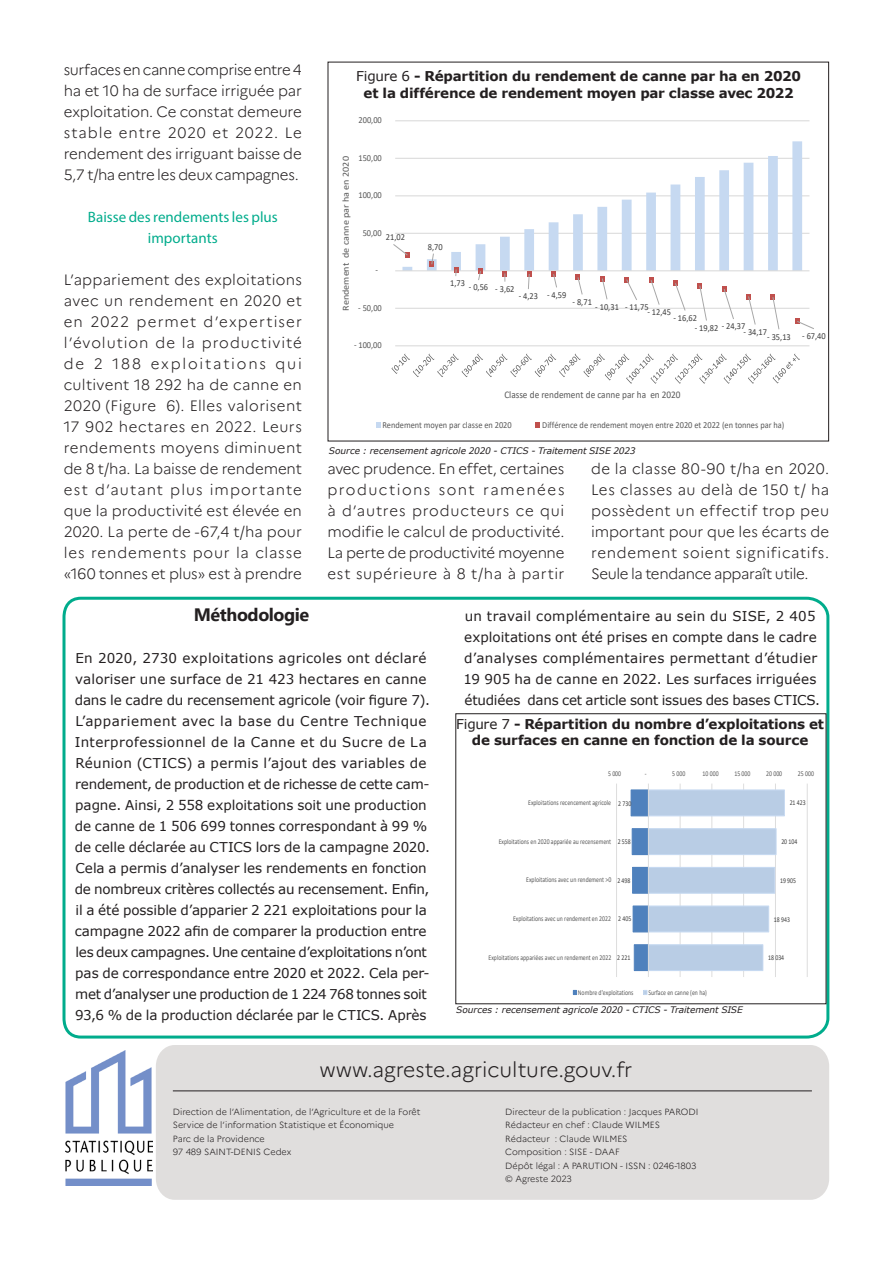
<style>
.page{position:relative;width:893px;height:1263px;background:#fff}
.page>*{position:absolute;margin:0;border:0;box-sizing:border-box;transform-origin:0 0}
.t1{font:300 21px "Marianne";color:#231f20}
.Intertitre{font:700 18px "Segoe UI";letter-spacing:-.025em;color:#231f20}
.Texte{font:300 15px/21px "Marianne";letter-spacing:-.01em;color:#231f20;text-align:justify}
.Intertitre-2{font:15px/21px "Myriad Pro";color:#00ac8c;text-align:center}
.Intertitre-3{font:13.5px/21px "Verdana";color:#231f20}
.Titre_graphique{font:700 13.5px/16.5px "Verdana";letter-spacing:-.015em;color:#231f20;text-align:center}
.t2{font:10.2px "Calibri";color:#595959;scale:.92 1}
.t3{font:9.3px "Calibri";color:#595959;scale:1.09 1}
.t4{font:9.15px "Calibri";color:#595959;scale:.92 1}
.t5{font:9.15px "Calibri";color:#404040;scale:.92 1}
.t6{font:300 9px/13.5px "Marianne";color:#231f20}
.source{font:italic 9px "Verdana";letter-spacing:-.005em;color:#231f20}
.t7{font:7.35px "Calibri";color:#595959;scale:.79 1}
.t8{font:7.35px "Calibri";color:#404040;scale:.79 1}
.s1{font-weight:400}
</style>
<div class="page">
<div style="left:156px;top:1045px;width:673px;height:155px;background:#e0dedd"></div>
<hr style="left:173px;top:1090px;width:639px;height:1px;background:#231f20">
<img style="left:65px;top:1050px;width:88px;height:135px">
<svg style="left:62px;top:596px;width:768px;height:443px"></svg>
<div style="left:455px;top:751px;width:368px;height:253px;background:#fff"></div>
<hr style="left:616px;top:783px;width:1px;height:194px;background:#d9d9d9">
<hr style="left:680px;top:783px;width:1px;height:194px;background:#d9d9d9">
<hr style="left:712px;top:783px;width:1px;height:194px;background:#d9d9d9">
<hr style="left:743px;top:783px;width:1px;height:194px;background:#d9d9d9">
<hr style="left:775px;top:783px;width:1px;height:194px;background:#d9d9d9">
<hr style="left:807px;top:783px;width:1px;height:194px;background:#d9d9d9">
<svg style="left:631px;top:789px;width:154px;height:182px"></svg>
<hr style="left:648px;top:783px;width:1px;height:194px;background:#d9d9d9">
<svg style="left:573px;top:990px;width:4px;height:5px"></svg>
<svg style="left:644px;top:990px;width:3px;height:5px"></svg>
<hr style="left:395px;top:345px;width:414px;height:1px;background:#d9d9d9">
<hr style="left:395px;top:308px;width:414px;height:1px;background:#d9d9d9">
<hr style="left:395px;top:233px;width:414px;height:1px;background:#d9d9d9">
<hr style="left:395px;top:195px;width:414px;height:1px;background:#d9d9d9">
<hr style="left:395px;top:158px;width:414px;height:1px;background:#d9d9d9">
<hr style="left:395px;top:120px;width:414px;height:1px;background:#d9d9d9">
<svg style="left:402px;top:141px;width:400px;height:129px"></svg>
<hr style="left:395px;top:270px;width:414px;height:1px;background:#d9d9d9">
<svg style="left:393px;top:243px;width:17px;height:15px"></svg>
<svg style="left:429px;top:253px;width:5px;height:14px"></svg>
<svg style="left:454px;top:267px;width:4px;height:9px"></svg>
<svg style="left:478px;top:269px;width:5px;height:11px"></svg>
<svg style="left:502px;top:271px;width:5px;height:11px"></svg>
<svg style="left:527px;top:271px;width:5px;height:18px"></svg>
<svg style="left:551px;top:272px;width:6px;height:16px"></svg>
<svg style="left:576px;top:275px;width:7px;height:20px"></svg>
<svg style="left:600px;top:276px;width:8px;height:24px"></svg>
<svg style="left:624px;top:277px;width:13px;height:23px"></svg>
<svg style="left:649px;top:278px;width:11px;height:27px"></svg>
<svg style="left:673px;top:281px;width:13px;height:30px"></svg>
<svg style="left:697px;top:283px;width:10px;height:38px"></svg>
<svg style="left:722px;top:287px;width:12px;height:32px"></svg>
<svg style="left:746px;top:294px;width:10px;height:31px"></svg>
<svg style="left:770px;top:295px;width:10px;height:35px"></svg>
<svg style="left:795px;top:319px;width:19px;height:10px"></svg>
<svg style="left:392px;top:354px;width:408px;height:30px"></svg>
<svg style="left:376px;top:423px;width:4px;height:5px"></svg>
<svg style="left:535px;top:423px;width:5px;height:5px"></svg>
<p class="Texte" style="left:64px;top:59px;width:240px">surfaces en canne comprise entre 4 ha et 10 ha de surface irriguée par exploitation. Ce constat demeure stable entre 2020 et 2022. Le rendement des irriguant baisse de 5,7 t/ha entre les deux campagnes.</p>
<p class="Intertitre-2" style="left:88px;top:206px;width:191px">Baisse des rendements les plus importants</p>
<p class="Texte" style="left:64px;top:269px;width:240px">L’appariement des exploitations avec un rendement en 2020 et en 2022 permet d’expertiser l’évolution de la productivité de 2 188 exploitations qui cultivent 18 292 ha de canne en 2020 (Figure 6). Elles valorisent 17 902 hectares en 2022. Leurs rendements moyens diminuent de 8 t/ha. La baisse de rendement est d’autant plus importante que la productivité est élevée en 2020. La perte de -67,4 t/ha pour les rendements pour la classe «160 tonnes et plus» est à prendre</p>
<p class="Titre_graphique" style="left:356px;top:68px;width:446px"><span class="s1">Figure 6</span> - Répartition du rendement de canne par ha en 2020 et la différence de rendement moyen par classe avec 2022</p>
<p class="t4" style="left:358px;top:114px;width:27px">200,00</p>
<p class="t3" style="left:339px;top:311px;width:143px;rotate:-90deg">Rendement de canne par ha en 2020</p>
<p class="t4" style="left:358px;top:152px;width:27px">150,00</p>
<p class="t4" style="left:358px;top:189px;width:27px">100,00</p>
<p class="t4" style="left:363px;top:227px;width:22px">50,00</p>
<p class="t5" style="left:386px;top:231px;width:22px">21,02</p>
<p class="t4" style="left:375px;top:264px;width:4px">-</p>
<p class="t4" style="left:358px;top:302px;width:27px">- 50,00</p>
<p class="t4" style="left:354px;top:339px;width:32px">- 100,00</p>
<p class="t5" style="left:428px;top:240px;width:18px">8,70</p>
<p class="t5" style="left:450px;top:281px;width:71px">1,73 - 0,56 - 3,62</p>
<p class="t5" style="left:519px;top:289px;width:53px">- 4,23 - 4,59</p>
<p class="t5" style="left:573px;top:295px;width:23px">- 8,71</p>
<p class="t5" style="left:595px;top:300px;width:59px">- 10,31 - 11,75</p>
<p class="t5" style="left:647px;top:305px;width:27px">- 12,45</p>
<p class="t5" style="left:673px;top:311px;width:27px">- 16,62</p>
<p class="t5" style="left:695px;top:321px;width:57px">- 19,82 - 24,37</p>
<p class="t5" style="left:743px;top:325px;width:27px">- 34,17</p>
<p class="t5" style="left:767px;top:330px;width:65px">- 35,13 - 67,40</p>
<p class="t2" style="left:504px;top:388px;width:193px">Classe de rendement de canne par ha en 2020</p>
<p class="t4" style="left:382px;top:419px;width:142px">Rendement moyen par classe en 2020</p>
<p class="t4" style="left:542px;top:419px;width:265px">Différence de rendement moyen entre 2020 et 2022 (en tonnes par ha)</p>
<p class="source" style="left:329px;top:445px;width:308px">Source : recensement agricole 2020 - CTICS - Traitement SISE 2023</p>
<p class="Texte" style="left:327px;top:458px;width:239px">avec prudence. En effet, certaines productions sont ramenées à d’autres producteurs ce qui modifie le calcul de productivité.<br>La perte de productivité moyenne est supérieure à 8 t/ha à partir</p>
<p class="Texte" style="left:591px;top:458px;width:240px">de la classe 80-90 t/ha en 2020.<br>Les classes au delà de 150 t/ ha possèdent un effectif trop peu important pour que les écarts de rendement soient significatifs.<br>Seule la tendance apparaît utile.</p>
<p class="Intertitre" style="left:194px;top:598px;width:117px">Méthodologie</p>
<p class="Intertitre-3" style="left:75px;top:647px;width:357px">En 2020, 2730 exploitations agricoles ont déclaré valoriser une surface de 21 423 hectares en canne dans le cadre du recensement agricole (voir figure 7).<br>L’appariement avec la base du Centre Technique Interprofessionnel de la Canne et du Sucre de La Réunion (CTICS) a permis l’ajout des variables de rendement, de production et de richesse de cette cam&shy;pagne. Ainsi, 2 558 exploitations soit une production de canne de 1 506 699 tonnes correspondant à 99 % de celle déclarée au CTICS lors de la campagne 2020.<br>Cela a permis d’analyser les rendements en fonction de nombreux critères collectés au recensement. Enfin, il a été possible d’apparier 2 221 exploitations pour la campagne 2022 afin de comparer la production entre les deux campagnes. Une centaine d’exploitations n’ont pas de correspondance entre 2020 et 2022. Cela per&shy;met d’analyser une production de 1 224 768 tonnes soit 93,6 % de la production déclarée par le CTICS. Après</p>
<p class="Intertitre-3" style="left:463px;top:605px;width:358px">un travail complémentaire au sein du SISE, 2 405 exploitations ont été prises en compte dans le cadre d’analyses complémentaires permettant d’étudier 19 905 ha de canne en 2022. Les surfaces irriguées étudiées dans cet article sont issues des bases CTICS.</p>
<p class="Titre_graphique" style="left:456px;top:715px;width:369px"><span class="s1">Figure 7</span> - Répartition du nombre d’exploitations et de surfaces en canne en fonction de la source</p>
<p class="t7" style="left:608px;top:769px;width:18px">5 000</p>
<p class="t7" style="left:645px;top:769px;width:4px">-</p>
<p class="t7" style="left:672px;top:769px;width:18px">5 000</p>
<p class="t7" style="left:703px;top:769px;width:22px">10 000</p>
<p class="t7" style="left:734px;top:769px;width:22px">15 000</p>
<p class="t7" style="left:766px;top:769px;width:22px">20 000</p>
<p class="t7" style="left:798px;top:769px;width:22px">25 000</p>
<p class="t7" style="left:528px;top:797px;width:106px">Exploitations recencement agricole</p>
<p class="t7" style="left:499px;top:836px;width:144px">Exploitations en 2020 appariée au recensement</p>
<p class="t7" style="left:526px;top:875px;width:109px">Exploitations avec un rendement &gt;0</p>
<p class="t7" style="left:513px;top:913px;width:126px">Exploitations avec un rendement en 2022</p>
<p class="t7" style="left:489px;top:952px;width:157px">Exploitations appariées avec un rendement en 2022</p>
<p class="t7" style="left:578px;top:987px;width:72px">Nombre d'exploitations</p>
<p class="t7" style="left:648px;top:987px;width:76px">Surface en canne (en ha)</p>
<p class="t8" style="left:790px;top:798px;width:22px">21 423</p>
<p class="t8" style="left:781px;top:836px;width:22px">20 104</p>
<p class="t8" style="left:780px;top:875px;width:22px">19 905</p>
<p class="t8" style="left:774px;top:914px;width:22px">18 943</p>
<p class="t8" style="left:768px;top:953px;width:22px">18 034</p>
<p class="t8" style="left:618px;top:799px;width:18px">2 730</p>
<p class="t8" style="left:618px;top:836px;width:18px">2 558</p>
<p class="t8" style="left:617px;top:875px;width:18px">2 498</p>
<p class="t8" style="left:618px;top:913px;width:18px">2 405</p>
<p class="t8" style="left:617px;top:953px;width:18px">2 221</p>
<p class="source" style="left:456px;top:1004px;width:288px">Sources : recensement agricole 2020 - CTICS - Traitement SISE</p>
<h1 class="t1" style="left:319px;top:1056px;width:314px">www.agreste.agriculture.gouv.fr</h1>
<p class="t6" style="left:173px;top:1105px;width:249px">Direction de l’Alimentation, de l’Agriculture et de la Forêt Service de l’information Statistique et Économique<br>Parc de la Providence<br>97 489 SAINT-DENIS Cedex</p>
<p class="t6" style="left:505px;top:1105px;width:195px">Directeur de la publication : Jacques PARODI<br>Rédacteur en chef : Claude WILMES<br>Rédacteur : Claude WILMES<br>Composition : SISE - DAAF<br>Dépôt légal : A PARUTION - ISSN : 0246-1803 © Agreste 2023</p>
</div>
